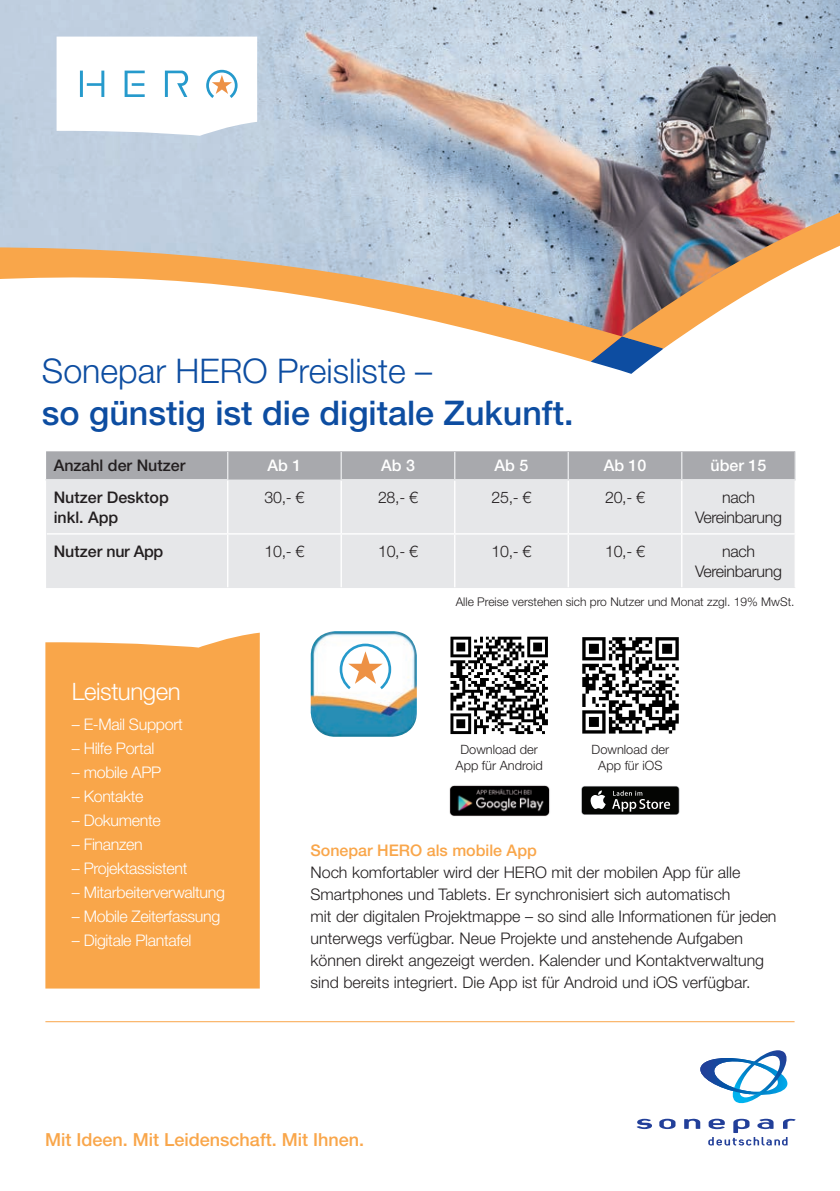
<style>
.page{position:relative;width:840px;height:1191px;background:#fff}
.page>*{position:absolute;margin:0;border:0;box-sizing:border-box;transform-origin:0 0}
.t1{font:500 34px "Helvetica Neue LT Std";color:#0d4da1}
.t2{font:300 34px "Helvetica Neue LT Std";color:#0d4da1}
.t3{font:300 24px "Helvetica Neue LT Std";letter-spacing:-.02em;color:#fff}
.t4{font:500 18px "Helvetica Neue";color:#f9a64a}
.t5{font:300 16px/22px "Helvetica Neue LT Std";color:#231f20}
.t6{font:300 16px "Helvetica Neue LT Std";letter-spacing:-.02em;color:#fff}
.t7{font:500 16px/20px "Helvetica Neue LT Std";color:#231f20}
.t8{font:300 16px/20px "Helvetica Neue LT Std";letter-spacing:-.02em;color:#231f20;text-align:center}
.t9{font:500 16px "Helvetica Neue LT Std";color:#f9a64a}
.t10{font:500 16px "Helvetica Neue LT Std";color:#fff}
.t11{font:300 12.8px/16px "Helvetica Neue";color:#231f20;text-align:center}
.t12{font:300 12px "Helvetica Neue LT Std";color:#231f20}
</style>
<div class="page">
<img style="left:0;top:0;width:839px;height:206px">
<svg style="left:592px;top:362px;width:54px;height:12px"></svg>
<svg style="left:0;top:206px;width:839px;height:156px"></svg>
<svg style="left:57px;top:37px;width:200px;height:99px"></svg>
<img style="left:310px;top:631px;width:106px;height:106px">
<svg style="left:339px;top:643px;width:52px;height:46px"></svg>
<div style="left:581px;top:786px;width:98px;height:29px;background:#242524;border-radius:3px"></div>
<div style="left:581px;top:786px;width:97px;height:28px;background:#040503;border-radius:3px"></div>
<svg style="left:590px;top:790px;width:15px;height:19px"></svg>
<svg style="left:612px;top:790px;width:57px;height:21px"></svg>
<img style="left:449px;top:785px;width:101px;height:32px">
<svg style="left:450px;top:636px;width:97px;height:98px"></svg>
<svg style="left:582px;top:637px;width:96px;height:96px"></svg>
<div style="left:46px;top:480px;width:748px;height:108px;background:#e6e7e9"></div>
<hr style="left:47px;top:533px;width:180px;height:1px;background:#fff">
<hr style="left:227px;top:533px;width:114px;height:1px;background:#fff">
<hr style="left:341px;top:533px;width:113px;height:1px;background:#fff">
<hr style="left:454px;top:533px;width:114px;height:1px;background:#fff">
<hr style="left:568px;top:533px;width:113px;height:1px;background:#fff">
<hr style="left:681px;top:533px;width:114px;height:1px;background:#fff">
<hr style="left:45px;top:479px;width:183px;height:1px;background:#e6e7e9">
<hr style="left:227px;top:480px;width:1px;height:53px;background:#fff">
<hr style="left:227px;top:534px;width:1px;height:53px;background:#fff">
<hr style="left:340px;top:480px;width:2px;height:53px;background:#fff">
<hr style="left:454px;top:480px;width:1px;height:53px;background:#fff">
<hr style="left:567px;top:480px;width:1px;height:53px;background:#fff">
<hr style="left:680px;top:480px;width:2px;height:53px;background:#fff">
<hr style="left:340px;top:534px;width:2px;height:53px;background:#fff">
<hr style="left:454px;top:534px;width:1px;height:53px;background:#fff">
<hr style="left:567px;top:534px;width:1px;height:53px;background:#fff">
<hr style="left:680px;top:534px;width:2px;height:53px;background:#fff">
<div style="left:46px;top:451px;width:749px;height:29px;background:#a8a9ad"></div>
<hr style="left:340px;top:479px;width:114px;height:1px;background:#e6e7e9">
<hr style="left:454px;top:479px;width:114px;height:1px;background:#e6e7e9">
<hr style="left:568px;top:479px;width:113px;height:1px;background:#e6e7e9">
<hr style="left:681px;top:479px;width:114px;height:1px;background:#e6e7e9">
<div style="left:45px;top:632px;width:215px;height:356px;background:#f9a64a"></div>
<hr style="left:45px;top:1021px;width:749px;height:1px;background:#f9a64a">
<svg style="left:659px;top:1118px;width:16px;height:11px"></svg>
<svg style="left:684px;top:1118px;width:15px;height:10px"></svg>
<svg style="left:636px;top:1118px;width:15px;height:11px"></svg>
<svg style="left:700px;top:1050px;width:88px;height:54px"></svg>
<svg style="left:708px;top:1118px;width:87px;height:27px"></svg>
<h1 class="t2" style="left:42px;top:350px;width:391px">Sonepar HERO Preisliste –</h1>
<h1 class="t1" style="left:42px;top:392px;width:532px">so günstig ist die digitale Zukunft.</h1>
<p class="t7" style="left:54px;top:455px;width:133px">Anzahl der Nutzer</p>
<p class="t10" style="left:267px;top:456px;width:35px">Ab 1</p>
<p class="t10" style="left:381px;top:456px;width:35px">Ab 3</p>
<p class="t10" style="left:494px;top:456px;width:35px">Ab 5</p>
<p class="t10" style="left:603px;top:456px;width:44px">Ab 10</p>
<p class="t10" style="left:710px;top:456px;width:57px">über 15</p>
<p class="t7" style="left:54px;top:487px;width:116px">Nutzer Desktop inkl. App</p>
<p class="t5" style="left:264px;top:485px;width:41px">30,- €</p>
<p class="t5" style="left:378px;top:485px;width:41px">28,- €</p>
<p class="t5" style="left:491px;top:485px;width:41px">25,- €</p>
<p class="t5" style="left:604px;top:485px;width:41px">20,- €</p>
<p class="t8" style="left:694px;top:486px;width:88px">nach<br>Vereinbarung</p>
<p class="t7" style="left:54px;top:541px;width:111px">Nutzer nur App</p>
<p class="t5" style="left:264px;top:539px;width:41px">10,- €</p>
<p class="t5" style="left:378px;top:539px;width:41px">10,- €</p>
<p class="t5" style="left:491px;top:539px;width:41px">10,- €</p>
<p class="t5" style="left:604px;top:539px;width:41px">10,- €</p>
<p class="t8" style="left:694px;top:540px;width:88px">nach<br>Vereinbarung</p>
<h2 class="t3" style="left:72px;top:677px;width:110px">Leistungen</h2>
<p class="t6" style="left:72px;top:714px;width:112px">– E-Mail Support</p>
<p class="t6" style="left:72px;top:738px;width:84px">– Hilfe Portal</p>
<p class="t6" style="left:72px;top:762px;width:91px">– mobile APP</p>
<p class="t6" style="left:72px;top:786px;width:73px">– Kontakte</p>
<p class="t6" style="left:72px;top:810px;width:90px">– Dokumente</p>
<p class="t6" style="left:72px;top:834px;width:72px">– Finanzen</p>
<p class="t6" style="left:72px;top:858px;width:117px">– Projektassistent</p>
<p class="t6" style="left:72px;top:882px;width:154px">– Mitarbeiterverwaltung</p>
<p class="t6" style="left:72px;top:906px;width:150px">– Mobile Zeiterfassung</p>
<p class="t6" style="left:72px;top:930px;width:121px">– Digitale Plantafel</p>
<p class="t12" style="left:455px;top:594px;width:340px">Alle Preise verstehen sich pro Nutzer und Monat zzgl. 19% MwSt.</p>
<p class="t11" style="left:455px;top:740px;width:89px">Download der<br>App für Android</p>
<p class="t11" style="left:591px;top:740px;width:79px">Download der<br>App für iOS</p>
<p class="t9" style="left:310px;top:840px;width:228px">Sonepar HERO als mobile App</p>
<p class="t5" style="left:310px;top:861px;width:467px">Noch komfortabler wird der HERO mit der mobilen App für alle Smartphones und Tablets. Er synchronisiert sich automatisch<br>mit der digitalen Projektmappe – so sind alle Informationen für jeden unterwegs verfügbar. Neue Projekte und anstehende Aufgaben können direkt angezeigt werden. Kalender und Kontaktverwaltung sind bereits integriert. Die App ist für Android und iOS verfügbar.</p>
<p class="t4" style="left:45px;top:1128px;width:320px">Mit Ideen. Mit Leidenschaft. Mit Ihnen.</p>
</div>
